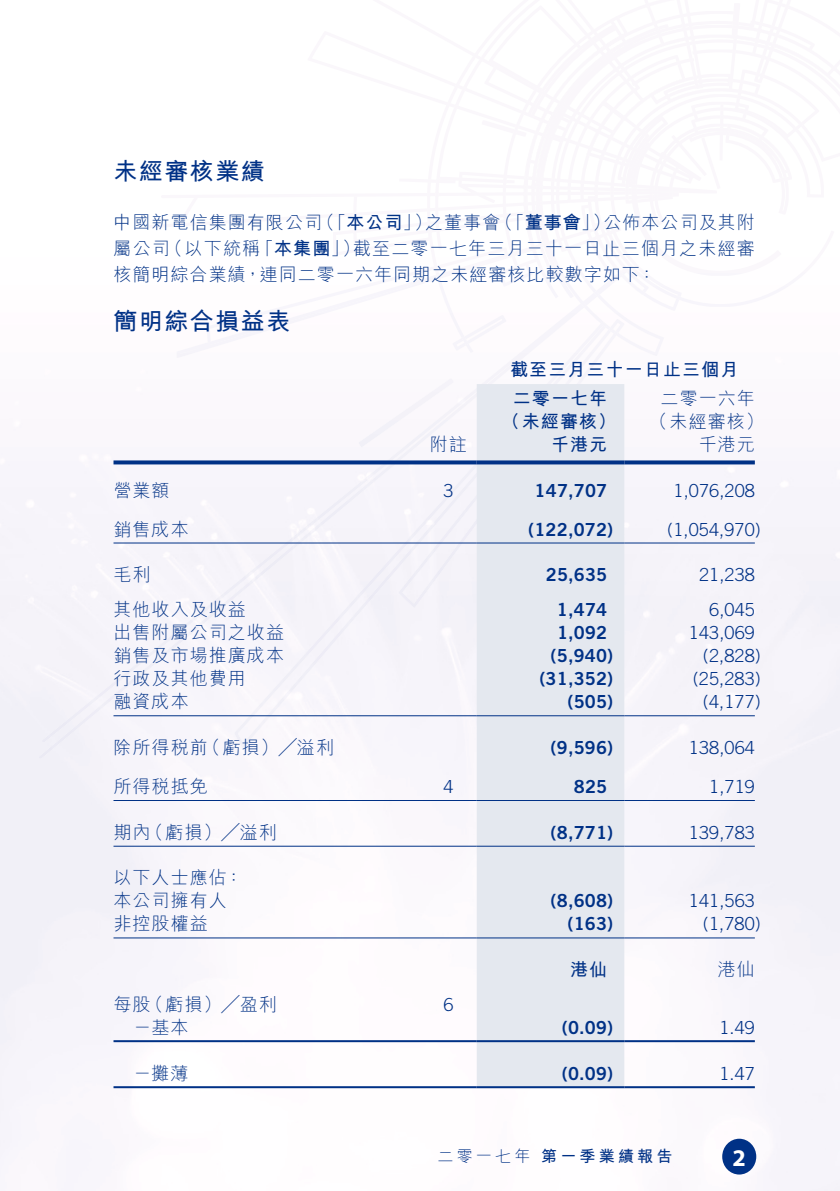
<style>
.page{position:relative;width:840px;height:1191px;background:#fff}
.page>*{position:absolute;margin:0;border:0;box-sizing:border-box;transform-origin:0 0}
.t1{font:700 24px "M Hei HK";letter-spacing:.06em;color:#003186}
.t2{font:700 24px "Myriad Pro";color:#fff}
.t3{font:300 18px/26px "M Hei HK";letter-spacing:.06em;color:#003186}
.t4{font:300 18px "Trade Gothic LT Std";letter-spacing:.01em;color:#003186}
.t5{font:18px "Trade Gothic LT Std Bd 2";letter-spacing:.01em;color:#003186}
.t6{font:700 18px "M Hei HK";letter-spacing:.06em;color:#003186}
.t7{font:700 16px "M Hei HK";letter-spacing:.2em;color:#003186}
.t8{font:300 16px "M Hei HK";letter-spacing:.2em;color:#003186}
.s1{font-weight:700}
</style>
<div class="page">
<div style="left:0;top:460px;width:839px;height:731px;background:#f8f6fb"></div>
<div style="left:39px;top:269px;width:587px;height:489px;background:#f8f6fb"></div>
<svg style="left:612px;top:267px;width:16px;height:14px"></svg>
<img style="left:580px;top:291px;width:19px;height:16px">
<div style="left:721px;top:1138px;width:34px;height:36px;background:#003186;border-radius:50%"></div>
<div style="left:476px;top:384px;width:148px;height:702px;background:#e4e8ef"></div>
<svg style="left:113px;top:460px;width:307px;height:4px"></svg>
<svg style="left:420px;top:460px;width:56px;height:4px"></svg>
<svg style="left:476px;top:460px;width:148px;height:4px"></svg>
<svg style="left:624px;top:460px;width:130px;height:4px"></svg>
<hr style="left:113px;top:542px;width:307px;height:1px;background:#003186">
<hr style="left:420px;top:542px;width:56px;height:1px;background:#003186">
<hr style="left:476px;top:542px;width:148px;height:1px;background:#003186">
<hr style="left:624px;top:542px;width:130px;height:1px;background:#003186">
<hr style="left:113px;top:715px;width:307px;height:1px;background:#003186">
<hr style="left:420px;top:715px;width:56px;height:1px;background:#003186">
<hr style="left:476px;top:715px;width:148px;height:1px;background:#003186">
<hr style="left:624px;top:715px;width:130px;height:1px;background:#003186">
<hr style="left:113px;top:800px;width:307px;height:1px;background:#003186">
<hr style="left:420px;top:800px;width:56px;height:1px;background:#003186">
<hr style="left:476px;top:800px;width:148px;height:1px;background:#003186">
<hr style="left:624px;top:800px;width:130px;height:1px;background:#003186">
<hr style="left:113px;top:845px;width:307px;height:1px;background:#003186">
<hr style="left:420px;top:845px;width:56px;height:1px;background:#003186">
<hr style="left:476px;top:845px;width:148px;height:1px;background:#003186">
<hr style="left:624px;top:845px;width:130px;height:1px;background:#003186">
<hr style="left:113px;top:937px;width:307px;height:1px;background:#003186">
<hr style="left:420px;top:937px;width:56px;height:1px;background:#003186">
<hr style="left:476px;top:937px;width:148px;height:1px;background:#003186">
<hr style="left:624px;top:937px;width:130px;height:1px;background:#003186">
<hr style="left:113px;top:1040px;width:307px;height:2px;background:#003186">
<hr style="left:420px;top:1040px;width:56px;height:2px;background:#003186">
<hr style="left:476px;top:1040px;width:148px;height:2px;background:#003186">
<hr style="left:624px;top:1040px;width:130px;height:2px;background:#003186">
<hr style="left:113px;top:1086px;width:307px;height:2px;background:#003186">
<hr style="left:420px;top:1086px;width:56px;height:2px;background:#003186">
<hr style="left:476px;top:1086px;width:148px;height:2px;background:#003186">
<hr style="left:624px;top:1086px;width:130px;height:2px;background:#003186">
<h1 class="t1" style="left:113px;top:154px;width:153px">未經審核業績</h1>
<p class="t3" style="left:113px;top:209px;width:210px">中國新電信集團有限公司</p>
<p class="t3" style="left:495px;top:209px;width:117px">（「<span class="s1">董事會</span>」）</p>
<p class="t3" style="left:317px;top:209px;width:117px">（「<span class="s1">本公司</span>」）</p>
<p class="t3" style="left:603px;top:209px;width:153px">公佈本公司及其附</p>
<p class="t3" style="left:425px;top:209px;width:77px">之董事會</p>
<p class="t3" style="left:164px;top:235px;width:97px">（以下統稱</p>
<p class="t3" style="left:256px;top:235px;width:106px">「<span class="s1">本集團</span>」）</p>
<p class="t3" style="left:353px;top:235px;width:403px">截至二零一七年三月三十一日止三個月之未經審</p>
<p class="t3" style="left:113px;top:235px;width:543px">屬公司<br>核簡明綜合業績，連同二零一六年同期之未經審核比較數字如下：</p>
<h1 class="t1" style="left:113px;top:303px;width:178px">簡明綜合損益表</h1>
<p class="t6" style="left:510px;top:356px;width:229px">截至三月三十一日止三個月</p>
<p class="t3" style="left:660px;top:385px;width:96px">二零一六年</p>
<p class="t6" style="left:512px;top:385px;width:96px">二零一七年</p>
<p class="t6" style="left:501px;top:408px;width:116px">（未經審核）</p>
<p class="t3" style="left:649px;top:408px;width:116px">（未經審核(</p>
<p class="t3" style="left:429px;top:431px;width:39px">附註</p>
<p class="t6" style="left:550px;top:431px;width:58px">千港元</p>
<p class="t3" style="left:698px;top:431px;width:58px">千港元</p>
<p class="t3" style="left:113px;top:476px;width:58px">營業額</p>
<p class="t4" style="left:443px;top:479px;width:12px">3</p>
<p class="t5" style="left:534px;top:479px;width:74px">147,707</p>
<p class="t4" style="left:673px;top:479px;width:83px">1,076,208</p>
<p class="t3" style="left:113px;top:515px;width:77px">銷售成本</p>
<p class="t5" style="left:528px;top:518px;width:86px">)122,072(</p>
<p class="t4" style="left:667px;top:518px;width:95px">)1,054,970(</p>
<p class="t3" style="left:113px;top:561px;width:39px">毛利</p>
<p class="t5" style="left:545px;top:563px;width:63px">25,635</p>
<p class="t4" style="left:698px;top:564px;width:57px">21,238</p>
<p class="t3" style="left:113px;top:596px;width:134px">其他收入及收益</p>
<p class="t5" style="left:556px;top:598px;width:52px">1,474</p>
<p class="t4" style="left:708px;top:599px;width:47px">6,045</p>
<p class="t3" style="left:113px;top:619px;width:172px">出售附屬公司之收益</p>
<p class="t5" style="left:556px;top:621px;width:52px">1,092</p>
<p class="t4" style="left:688px;top:622px;width:67px">143,069</p>
<p class="t3" style="left:113px;top:642px;width:172px">銷售及市場推廣成本</p>
<p class="t5" style="left:550px;top:644px;width:64px">)5,940(</p>
<p class="t4" style="left:702px;top:645px;width:59px">)2,828(</p>
<p class="t3" style="left:113px;top:665px;width:134px">行政及其他費用</p>
<p class="t5" style="left:539px;top:667px;width:75px">)31,352(</p>
<p class="t4" style="left:692px;top:668px;width:70px">)25,283(</p>
<p class="t3" style="left:113px;top:688px;width:77px">融資成本</p>
<p class="t5" style="left:567px;top:690px;width:47px">)505(</p>
<p class="t4" style="left:702px;top:691px;width:59px">)4,177(</p>
<p class="t3" style="left:202px;top:734px;width:133px">（虧損）╱溢利</p>
<p class="t3" style="left:113px;top:734px;width:96px">除所得稅前</p>
<p class="t5" style="left:550px;top:736px;width:64px">)9,596(</p>
<p class="t4" style="left:688px;top:737px;width:67px">138,064</p>
<p class="t3" style="left:113px;top:773px;width:96px">所得稅抵免</p>
<p class="t4" style="left:443px;top:776px;width:12px">4</p>
<p class="t5" style="left:573px;top:775px;width:35px">825</p>
<p class="t4" style="left:708px;top:776px;width:47px">1,719</p>
<p class="t3" style="left:145px;top:819px;width:133px">（虧損）╱溢利</p>
<p class="t3" style="left:113px;top:819px;width:39px">期內</p>
<p class="t3" style="left:113px;top:864px;width:131px">以下人士應佔：</p>
<p class="t5" style="left:550px;top:821px;width:64px">)8,771(</p>
<p class="t4" style="left:688px;top:821px;width:67px">139,783</p>
<p class="t3" style="left:113px;top:887px;width:115px">本公司擁有人</p>
<p class="t5" style="left:550px;top:890px;width:64px">)8,608(</p>
<p class="t4" style="left:688px;top:890px;width:67px">141,563</p>
<p class="t3" style="left:113px;top:910px;width:96px">非控股權益</p>
<p class="t5" style="left:567px;top:913px;width:47px">)163(</p>
<p class="t4" style="left:702px;top:913px;width:59px">)1,780(</p>
<p class="t6" style="left:570px;top:956px;width:39px">港仙</p>
<p class="t3" style="left:717px;top:956px;width:39px">港仙</p>
<p class="t3" style="left:145px;top:991px;width:133px">（虧損）╱盈利</p>
<p class="t3" style="left:113px;top:991px;width:39px">每股</p>
<p class="t4" style="left:443px;top:994px;width:12px">6</p>
<p class="t3" style="left:133px;top:1014px;width:57px">－基本</p>
<p class="t5" style="left:561px;top:1016px;width:53px">)0.09(</p>
<p class="t4" style="left:719px;top:1017px;width:37px">1.49</p>
<p class="t3" style="left:133px;top:1060px;width:57px">－攤薄</p>
<p class="t5" style="left:561px;top:1062px;width:53px">)0.09(</p>
<p class="t4" style="left:719px;top:1062px;width:37px">1.47</p>
<p class="t8" style="left:437px;top:1148px;width:94px">二零一七年</p>
<p class="t7" style="left:541px;top:1144px;width:133px">第一季業績報告</p>
<h1 class="t2" style="left:732px;top:1142px;width:15px">2</h1>
</div>
